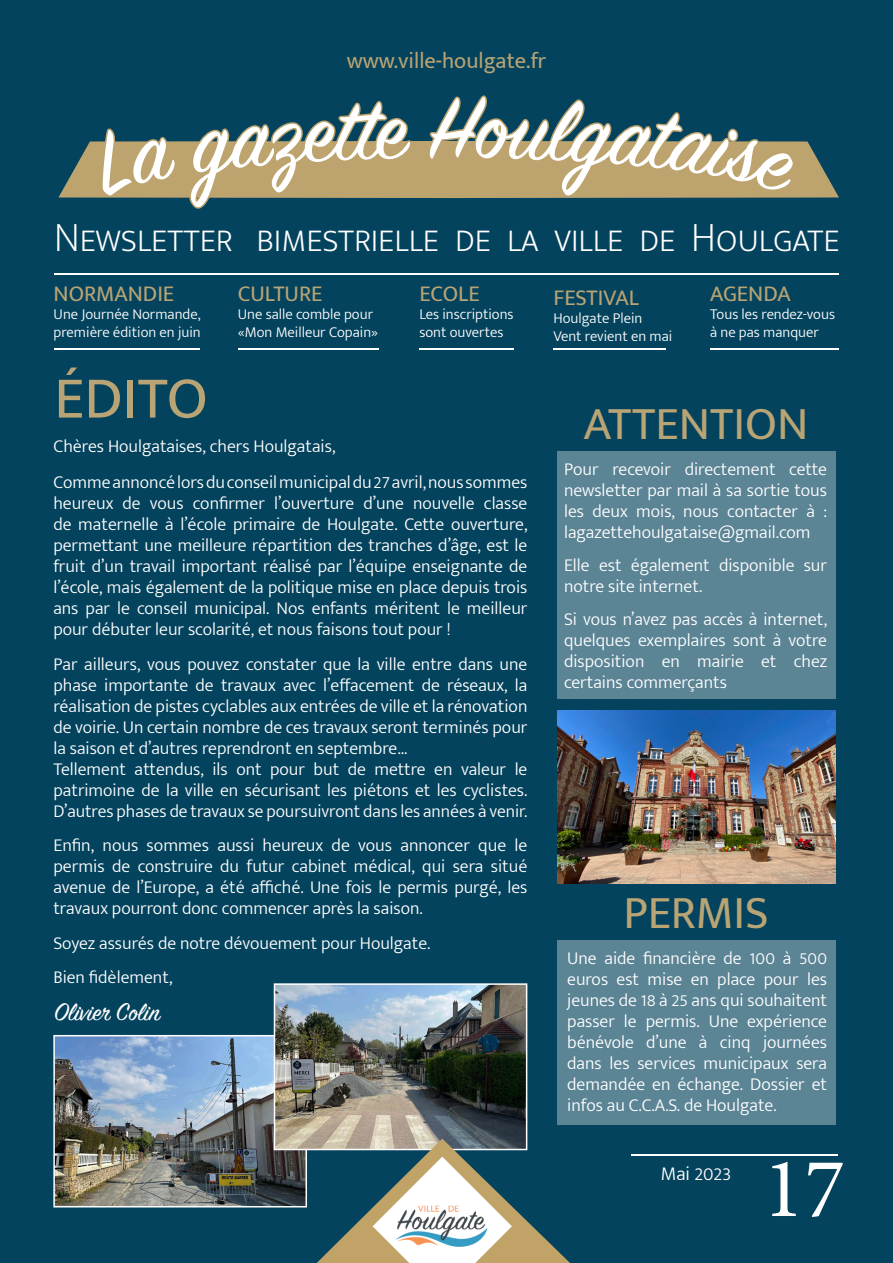
<style>
.page{position:relative;width:893px;height:1263px;background:#04435d}
.page>*{position:absolute;margin:0;border:0;box-sizing:border-box;transform-origin:0 0}
.t1{font:96px "Sign Painter House Script";color:#fff}
.t2{font:85.5px "Minion Pro";color:#fff}
.t3{font:60px "Mukta Mahee";color:#b8a475}
.t4{font:46.5px "Mukta Mahee";color:#b8a475}
.t5{font:200 42px "Mukta Mahee";color:#fff}
.t6{font:27px "Sign Painter House Script";color:#fff}
.t7{font:22.5px "Mukta Mahee";color:#b8a475}
.t8{font:300 19.5px "Mukta Mahee";color:#fff}
.t9{font:300 18px/21px "Mukta Mahee";color:#fff;text-align:justify}
.t10{font:300 15px "Mukta Mahee";color:#fff}
</style>
<div class="page">
<img style="left:56px;top:1038px;width:248px;height:166px">
<div style="left:53px;top:1035px;width:254px;height:172px;border:2px solid #fff"></div>
<hr style="left:631px;top:1154px;width:207px;height:1px;background:#fff">
<hr style="left:54px;top:273px;width:785px;height:1px;background:#fff">
<hr style="left:54px;top:348px;width:146px;height:1px;background:#fff">
<hr style="left:553px;top:348px;width:113px;height:1px;background:#fff">
<hr style="left:710px;top:348px;width:129px;height:1px;background:#fff">
<div style="left:557px;top:451px;width:278px;height:248px;background:#5b8495"></div>
<hr style="left:238px;top:348px;width:141px;height:1px;background:#fff">
<hr style="left:419px;top:348px;width:95px;height:1px;background:#fff">
<img style="left:557px;top:711px;width:278px;height:172px">
<div style="left:557px;top:940px;width:278px;height:185px;background:#5b8495"></div>
<img style="left:277px;top:986px;width:247px;height:161px">
<div style="left:274px;top:983px;width:253px;height:167px;border:2px solid #fff"></div>
<svg style="left:317px;top:1138px;width:253px;height:125px;background:#667e7b"></svg>
<img style="left:391px;top:1199px;width:102px;height:53px">
<svg style="left:58px;top:99px;width:781px;height:109px;background:#5f7365"></svg>
<p class="t7" style="left:347px;top:47px;width:201px">www.ville-houlgate.fr</p>
<h1 class="t1" style="left:428px;top:69px;width:48px">H</h1>
<p class="t5" style="left:54px;top:211px;width:787px">Newsletter bimestrielle de la ville de Houlgate</p>
<p class="t7" style="left:54px;top:280px;width:122px">NORMANDIE</p>
<p class="t10" style="left:54px;top:305px;width:148px">Une Journée Normande,</p>
<p class="t10" style="left:54px;top:323px;width:149px">première édition en juin</p>
<p class="t3" style="left:54px;top:362px;width:155px">ÉDITO</p>
<p class="t7" style="left:238px;top:280px;width:86px">CULTURE</p>
<p class="t10" style="left:238px;top:305px;width:137px">Une salle comble pour</p>
<p class="t10" style="left:238px;top:323px;width:142px">«Mon Meilleur Copain»</p>
<p class="t7" style="left:419px;top:280px;width:62px">ECOLE</p>
<p class="t10" style="left:419px;top:305px;width:96px">Les inscriptions</p>
<p class="t10" style="left:419px;top:323px;width:86px">sont ouvertes</p>
<p class="t9" style="left:53px;top:436px;width:284px">Chères Houlgataises, chers Houlgatais,</p>
<p class="t9" style="left:53px;top:472px;width:476px">Comme annoncé lors du conseil municipal du 27 avril, nous sommes heureux de vous confirmer l’ouverture d’une nouvelle classe de maternelle à l’école primaire de Houlgate. Cette ouverture, permettant une meilleure répartition des tranches d’âge, est le fruit d’un travail important réalisé par l’équipe enseignante de l’école, mais également de la politique mise en place depuis trois ans par le conseil municipal. Nos enfants méritent le meilleur pour débuter leur scolarité, et nous faisons tout pour !</p>
<p class="t9" style="left:53px;top:653px;width:476px">Par ailleurs, vous pouvez constater que la ville entre dans une phase importante de travaux avec l’effacement de réseaux, la réalisation de pistes cyclables aux entrées de ville et la rénovation de voirie. Un certain nombre de ces travaux seront terminés pour la saison et d’autres reprendront en septembre…</p>
<p class="t9" style="left:53px;top:758px;width:476px">Tellement attendus, ils ont pour but de mettre en valeur le patrimoine de la ville en sécurisant les piétons et les cyclistes.<br>D’autres phases de travaux se poursuivront dans les années à venir.</p>
<p class="t9" style="left:53px;top:835px;width:476px">Enfin, nous sommes aussi heureux de vous annoncer que le permis de construire du futur cabinet médical, qui sera situé avenue de l’Europe, a été affiché. Une fois le permis purgé, les travaux pourront donc commencer après la saison.</p>
<p class="t9" style="left:53px;top:932px;width:378px">Soyez assurés de notre dévouement pour Houlgate.</p>
<p class="t9" style="left:53px;top:967px;width:121px">Bien fidèlement,</p>
<p class="t6" style="left:54px;top:995px;width:108px">Olivier Colin</p>
<p class="t7" style="left:553px;top:284px;width:87px">FESTIVAL</p>
<p class="t10" style="left:553px;top:309px;width:91px">Houlgate Plein</p>
<p class="t10" style="left:553px;top:327px;width:120px">Vent revient en mai</p>
<p class="t7" style="left:710px;top:280px;width:82px">AGENDA</p>
<p class="t10" style="left:710px;top:305px;width:126px">Tous les rendez-vous</p>
<p class="t10" style="left:710px;top:323px;width:110px">à ne pas manquer</p>
<p class="t4" style="left:584px;top:396px;width:226px">ATTENTION</p>
<p class="t9" style="left:564px;top:458px;width:264px">Pour recevoir directement cette newsletter par mail à sa sortie tous les deux mois, nous contacter à : lagazettehoulgataise@gmail.com</p>
<p class="t9" style="left:564px;top:554px;width:264px">Elle est également disponible sur notre site internet.</p>
<p class="t9" style="left:564px;top:608px;width:264px">Si vous n’avez pas accès à internet, quelques exemplaires sont à votre disposition en mairie et chez certains commerçants</p>
<p class="t4" style="left:623px;top:885px;width:147px">PERMIS</p>
<p class="t9" style="left:567px;top:947px;width:261px">Une aide financière de 100 à 500 euros est mise en place pour les jeunes de 18 à 25 ans qui souhaitent passer le permis. Une expérience bénévole d’une à cinq journées dans les services municipaux sera demandée en échange. Dossier et infos au C.C.A.S. de Houlgate.</p>
<p class="t8" style="left:661px;top:1161px;width:72px">Mai 2023</p>
<p class="t2" style="left:763px;top:1131px;width:84px">17</p>
</div>
